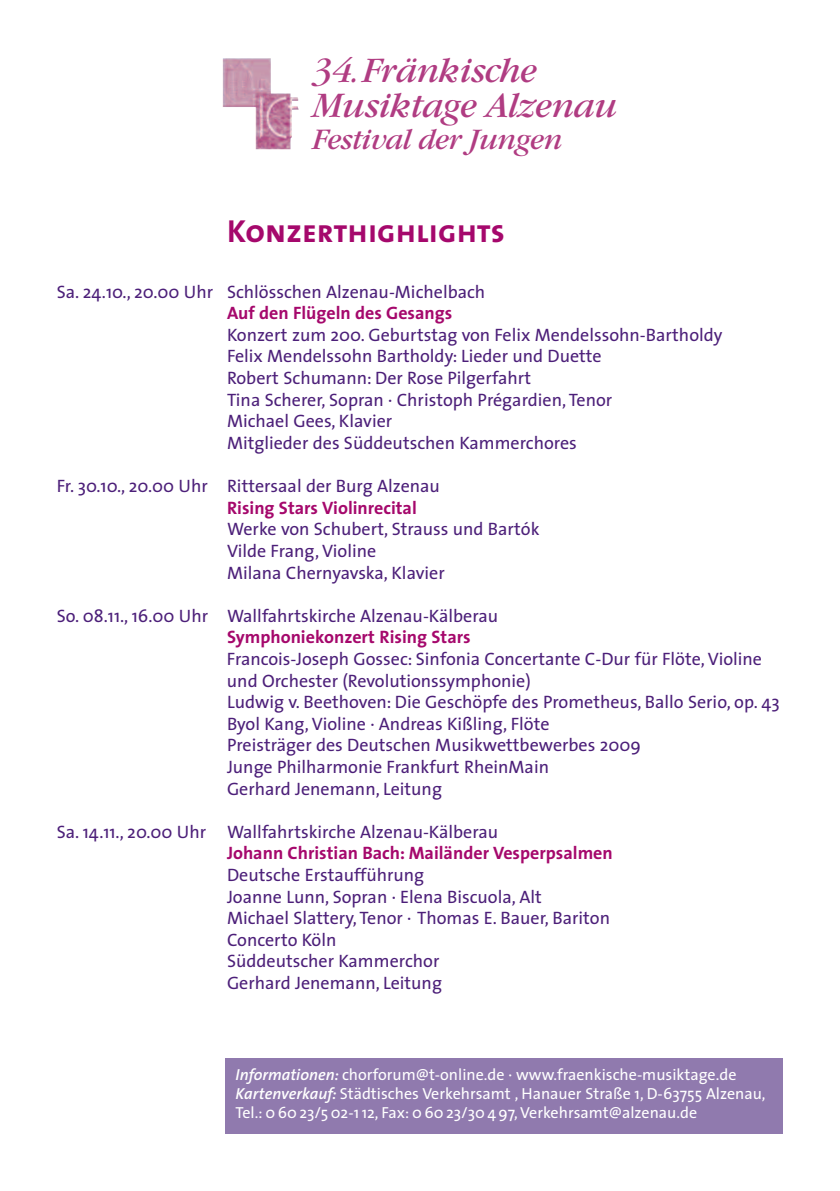
<style>
.page{position:relative;width:840px;height:1191px;background:#fff}
.page>*{position:absolute;margin:0;border:0;box-sizing:border-box;transform-origin:0 0}
.t1{font:34.8px/34.8px "Garamond Itc T Book Italic+FOZEPD";letter-spacing:-.02em;color:#b03c82}
.t2{font:32px "The Sans Bold Caps";color:#a5086c}
.t3{font:29px "Garamond Itc T Book Italic+FOZEPD";letter-spacing:-.02em;color:#b03c82}
.t4{font:18px/21.6px "The Sans";color:#4c1f79}
.t5{font:700 18px "The Sans";color:#a5086c}
.t6{font:16px/19px "The Sans";color:#fff}
.s1{font-weight:600;font-style:italic}
</style>
<div class="page">
<div style="left:225px;top:1058px;width:557px;height:75px;background:#907aae"></div>
<img style="left:223px;top:58px;width:75px;height:91px">
<h1 class="t1" style="left:312px;top:53px;width:306px">34.Fränkische<br>Musiktage Alzenau</h1>
<h3 class="t3" style="left:312px;top:122px;width:252px">Festival der Jungen</h3>
<h2 class="t2" style="left:227px;top:221px;width:279px">Konzerthighlights</h2>
<p class="t4" style="left:57px;top:282px;width:430px">Sa. 24.10., 20.00 Uhr Schlösschen Alzenau-Michelbach</p>
<p class="t5" style="left:227px;top:306px;width:227px">Auf den Flügeln des Gesangs</p>
<p class="t4" style="left:227px;top:326px;width:496px">Konzert zum 200. Geburtstag von Felix Mendelssohn-Bartholdy Felix Mendelssohn Bartholdy: Lieder und Duette<br>Robert Schumann: Der Rose Pilgerfahrt<br>Tina Scherer, Sopran · Christoph Prégardien, Tenor<br>Michael Gees, Klavier<br>Mitglieder des Süddeutschen Kammerchores</p>
<p class="t4" style="left:57px;top:477px;width:384px">Fr. 30.10., 20.00 Uhr Rittersaal der Burg Alzenau</p>
<p class="t5" style="left:227px;top:500px;width:191px">Rising Stars Violinrecital</p>
<p class="t4" style="left:227px;top:520px;width:314px">Werke von Schubert, Strauss und Bartók<br>Vilde Frang, Violine<br>Milana Chernyavska, Klavier</p>
<p class="t4" style="left:57px;top:606px;width:442px">So. 08.11., 16.00 Uhr Wallfahrtskirche Alzenau-Kälberau</p>
<p class="t5" style="left:227px;top:630px;width:245px">Symphoniekonzert Rising Stars</p>
<p class="t4" style="left:227px;top:650px;width:554px">Francois-Joseph Gossec: Sinfonia Concertante C-Dur für Flöte, Violine und Orchester (Revolutionssymphonie)<br>Ludwig v. Beethoven: Die Geschöpfe des Prometheus, Ballo Serio, op. 43<br>Byol Kang, Violine · Andreas Kißling, Flöte<br>Preisträger des Deutschen Musikwettbewerbes 2009<br>Junge Philharmonie Frankfurt RheinMain<br>Gerhard Jenemann, Leitung</p>
<p class="t4" style="left:57px;top:822px;width:442px">Sa. 14.11., 20.00 Uhr Wallfahrtskirche Alzenau-Kälberau</p>
<p class="t5" style="left:227px;top:846px;width:387px">Johann Christian Bach: Mailänder Vesperpsalmen</p>
<p class="t4" style="left:227px;top:866px;width:384px">Deutsche Erstaufführung<br>Joanne Lunn, Sopran · Elena Biscuola, Alt<br>Michael Slattery, Tenor · Thomas E. Bauer, Bariton<br>Concerto Köln<br>Süddeutscher Kammerchor<br>Gerhard Jenemann, Leitung</p>
<p class="t6" style="left:235px;top:1066px;width:531px"><span class="s1">Informationen:</span> chorforum@t-online.de · www.fraenkische-musiktage.de<br><span class="s1">Kartenverkauf:</span> Städtisches Verkehrsamt , Hanauer Straße 1, D-63755 Alzenau,<br>Tel.: 06023/502-112, Fax: 06023/304 97, Verkehrsamt@alzenau.de</p>
</div>
